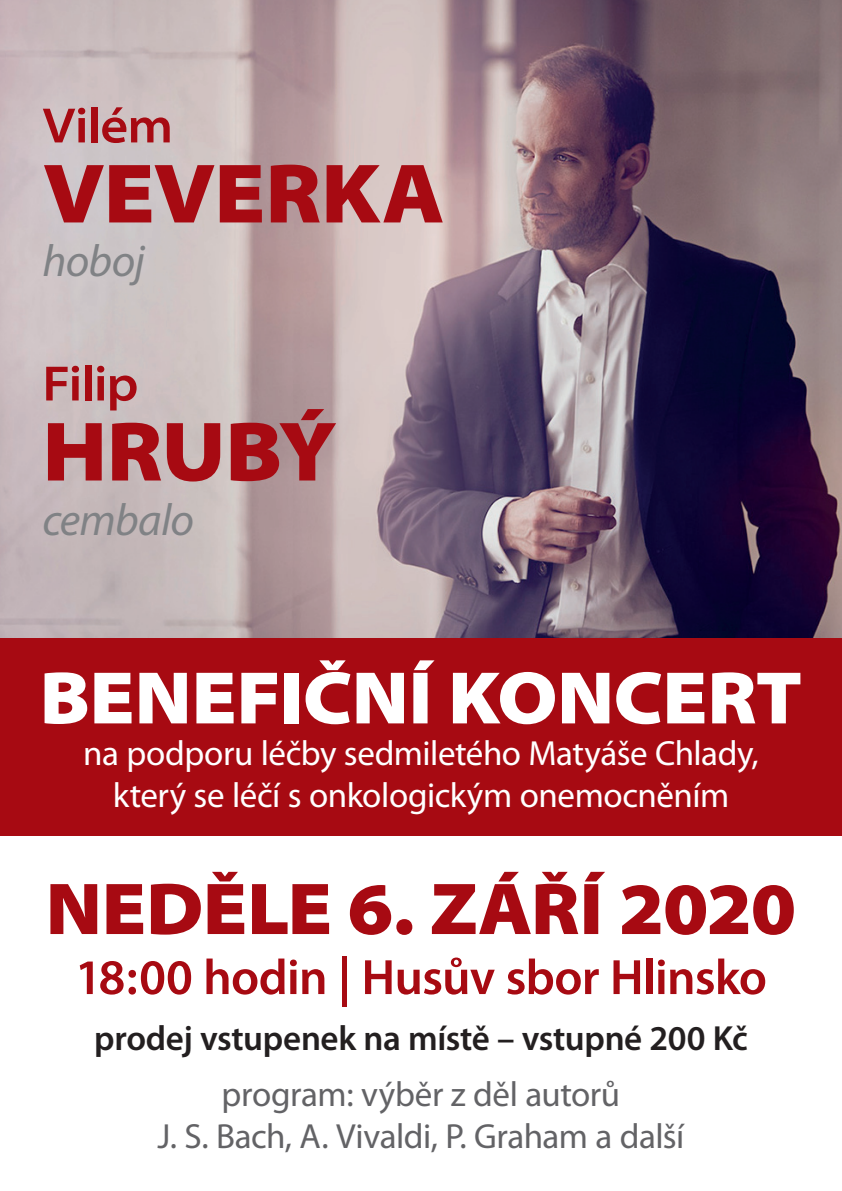
<style>
.page{position:relative;width:842px;height:1191px;background:#fff}
.page>*{position:absolute;margin:0;border:0;box-sizing:border-box;transform-origin:0 0}
.t1{font:900 semi-expanded 85px "Myriad Pro";letter-spacing:-.01em;color:#a70a12}
.t2{font:900 semi-expanded 75px "Myriad Pro";letter-spacing:-.01em;color:#fff}
.t3{font:900 semi-expanded 74px "Myriad Pro";letter-spacing:-.01em;color:#a70a12}
.t4{font:600 50px "Myriad Pro";letter-spacing:-.015em;color:#a70a12}
.t5{font:600 semi-expanded 50px "Myriad Pro";letter-spacing:-.02em;color:#a70a12}
.t6{font:italic 45px "Myriad Pro";letter-spacing:-.015em;color:#808285}
.t7{font:35px/42px "Myriad Pro";letter-spacing:-.01em;color:#fff;text-align:center}
.t8{font:35px/42px "Myriad Pro";letter-spacing:-.015em;color:#636366;text-align:center}
.t9{font:600 35px "Myriad Pro";letter-spacing:-.01em;color:#231f20}
</style>
<div class="page">
<img style="left:0;top:0;width:842px;height:638px">
<div style="left:0;top:638px;width:842px;height:198px;background:#a70a12"></div>
<h3 class="t5" style="left:43px;top:107px;width:132px">Vilém</h3>
<h1 class="t1" style="left:43px;top:162px;width:404px">VEVERKA</h1>
<p class="t6" style="left:43px;top:245px;width:104px">hoboj</p>
<h3 class="t5" style="left:43px;top:365px;width:97px">Filip</h3>
<h1 class="t1" style="left:43px;top:420px;width:297px">HRUBÝ</h1>
<p class="t6" style="left:43px;top:503px;width:153px">cembalo</p>
<h2 class="t2" style="left:40px;top:670px;width:764px">BENEFIČNÍ KONCERT</h2>
<p class="t7" style="left:83px;top:735px;width:677px">na podporu léčby sedmiletého Matyáše Chlady, který se léčí s onkologickým onemocněním</p>
<h3 class="t3" style="left:46px;top:881px;width:752px">NEDĚLE 6. ZÁŘÍ 2020</h3>
<h3 class="t4" style="left:75px;top:958px;width:693px">18:00 hodin | Husův sbor Hlinsko</h3>
<p class="t9" style="left:94px;top:1025px;width:655px">prodej vstupenek na místě – vstupné 200 Kč</p>
<p class="t8" style="left:158px;top:1076px;width:528px">program: výběr z děl autorů<br>J. S. Bach, A. Vivaldi, P. Graham a další</p>
</div>
